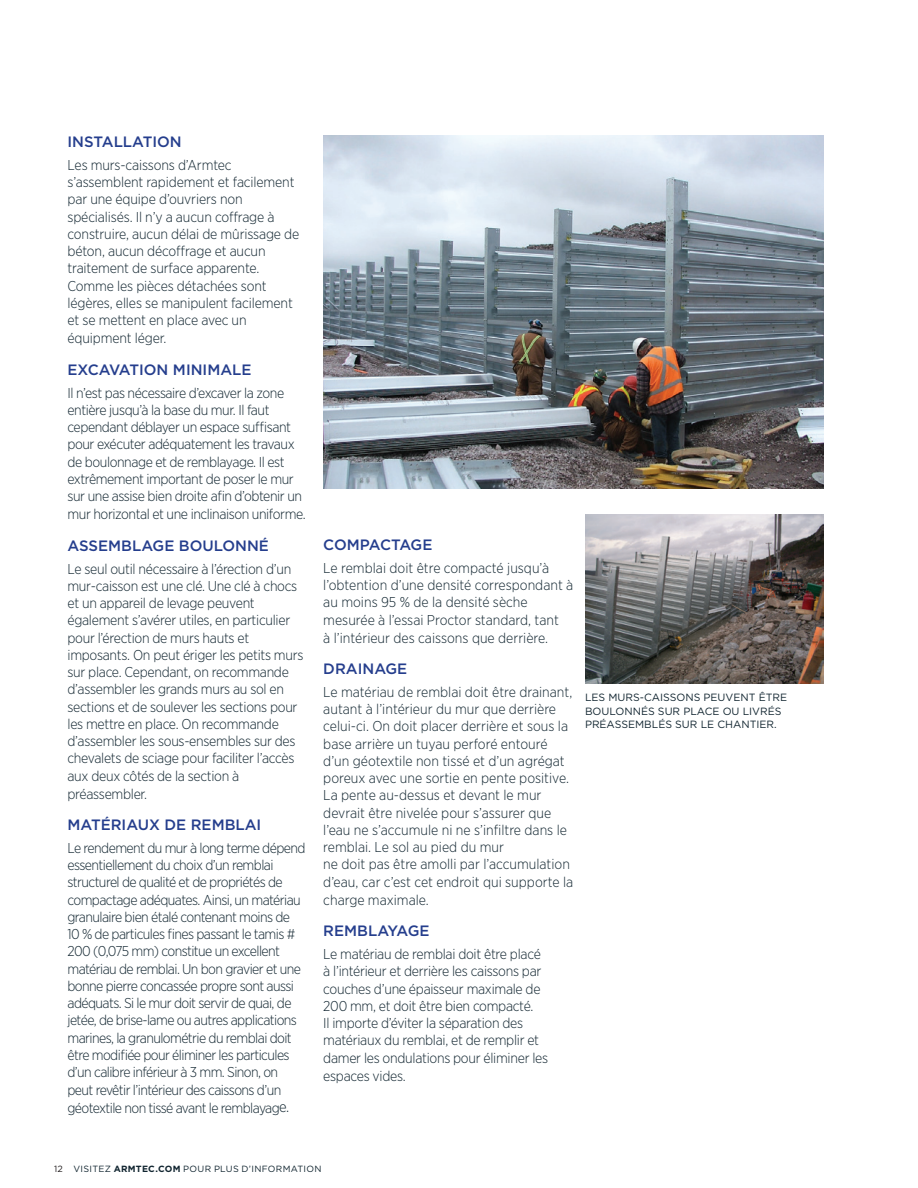
<style>
.page{position:relative;width:918px;height:1188px;background:#fff}
.page>*{position:absolute;margin:0;border:0;box-sizing:border-box;transform-origin:0 0}
.t1{font:500 15px "Gotham";color:#253e8d}
.t2{font:500 15px "Gotham";letter-spacing:-.02em;color:#253e8d}
.t3{font:300 14.25px/17.4px "Gotham Narrow";letter-spacing:-.02em;color:#112530}
.t4{font:300 14.25px/17.2px "Gotham Narrow";color:#112530}
.t5{font:300 14.25px/17.2px "Gotham Narrow";letter-spacing:-.04em;color:#112530}
.t6{font:10.5px/13.5px "Gotham";color:#112530}
.t7{font:9px "Gotham";letter-spacing:.03em;color:#112530}
.s1{font-size:15px}
.s2{color:#231f20}
.s3{font-weight:700}
</style>
<div class="page">
<img style="left:323px;top:135px;width:501px;height:353px">
<img style="left:585px;top:515px;width:239px;height:169px">
<p class="t1" style="left:68px;top:132px;width:116px">INSTALLATION</p>
<p class="t3" style="left:68px;top:156px;width:233px">Les murs-caissons d’Armtec s’assemblent rapidement et facilement par une équipe d’ouvriers non spécialisés. Il n’y a aucun coffrage à construire, aucun délai de mûrissage de béton, aucun décoffrage et aucun traitement de surface apparente.<br>Comme les pièces détachées sont légères, elles se manipulent facilement et se mettent en place avec un équipment léger.</p>
<p class="t1" style="left:68px;top:360px;width:186px">EXCAVATION MINIMALE</p>
<p class="t3" style="left:68px;top:384px;width:240px">Il n’est pas nécessaire d’excaver la zone entière jusqu’à la base du mur. Il faut cependant déblayer un espace suffisant pour exécuter adéquatement les travaux de boulonnage et de remblayage. Il est extrêmement important de poser le mur sur une assise bien droite afin d’obtenir un mur horizontal et une inclinaison uniforme.</p>
<p class="t1" style="left:68px;top:535px;width:203px">ASSEMBLAGE BOULONNÉ</p>
<p class="t3" style="left:68px;top:560px;width:237px">Le seul outil nécessaire à l’érection d’un mur-caisson est une clé. Une clé à chocs et un appareil de levage peuvent également s’avérer utiles, en particulier pour l’érection de murs hauts et imposants. On peut ériger les petits murs sur place. Cependant, on recommande d’assembler les grands murs au sol en sections et de soulever les sections pour les mettre en place. On recommande d’assembler les sous-ensembles sur des chevalets de sciage pour faciliter l’accès aux deux côtés de la section à préassembler.</p>
<p class="t1" style="left:68px;top:815px;width:195px">MATÉRIAUX DE REMBLAI</p>
<p class="t5" style="left:68px;top:839px;width:240px">Le rendement du mur à long terme dépend essentiellement du choix d’un remblai structurel de qualité et de propriétés de compactage adéquates. Ainsi, un matériau granulaire bien étalé contenant moins de 10 % de particules fines passant le tamis # 200 (0,075 mm) constitue un excellent matériau de remblai. Un bon gravier et une bonne pierre concassée propre sont aussi adéquats. Si le mur doit servir de quai, de jetée, de brise-lame ou autres applications marines, la granulométrie du remblai doit être modifiée pour éliminer les particules d’un calibre inférieur à 3 mm. Sinon, on peut revêtir l’intérieur des caissons d’un géotextile non tissé avant le remblayag<span class="s1">e.</span></p>
<p class="t2" style="left:323px;top:535px;width:111px">COMPACTAGE</p>
<p class="t4" style="left:323px;top:559px;width:252px">Le remblai doit être compacté jusqu’à l’obtention d’une densité correspondant à au moins 95 % de la densité sèche mesurée à l’essai Proctor standard, tant<br>à l’intérieur des caissons que derrière.</p>
<p class="t1" style="left:323px;top:659px;width:86px">DRAINAGE</p>
<p class="t4" style="left:323px;top:683px;width:251px">Le matériau de remblai doit être drainant, autant à l’intérieur du mur que derrière celui-ci. On doit placer derrière et sous la base arrière un tuyau perforé entouré d’un géotextile non tissé et d’un agrégat poreux avec une sortie en pente positive.<br>La pente au-dessus et devant le mur devrait être nivelée pour s’assurer que l’eau ne s’accumule ni ne s’infiltre dans le remblai. Le sol au pied du mur<br>ne doit pas être amolli par l’accumulation d’eau, car c’est cet endroit qui supporte la charge maximale.</p>
<p class="t1" style="left:323px;top:921px;width:108px">REMBLAYAGE</p>
<p class="t3" style="left:323px;top:945px;width:226px">Le matériau de remblai doit être placé à l’intérieur et derrière les caissons par couches d’une épaisseur maximale de 200 mm, et doit être bien compacté.<br>Il importe d’éviter la séparation des matériaux du remblai, et de remplir et damer les ondulations pour éliminer les espaces vides.</p>
<p class="t6" style="left:585px;top:691px;width:204px">LES MURS-CAISSONS PEUVENT ÊTRE<br>BOULONNÉS SUR PLACE OU LIVRÉS<br>PRÉASSEMBLÉS SUR LE CHANTIER.</p>
<p class="t7" style="left:54px;top:1163px;width:269px"><span class="s2">12</span> VISITEZ <span class="s3">ARMTEC.COM</span> POUR PLUS D’INFORMATION</p>
</div>
